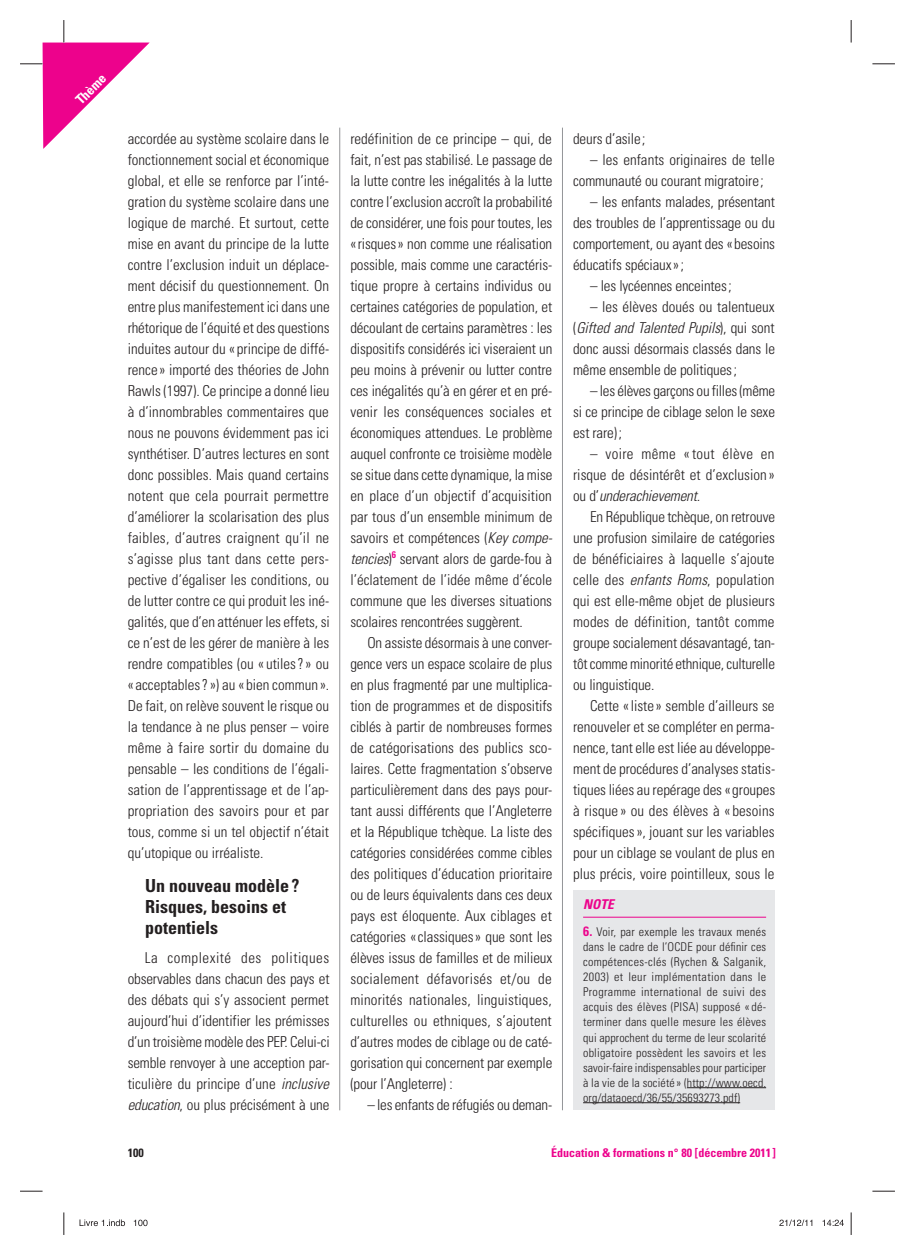
<style>
.page{position:relative;width:915px;height:1255px;background:#fff}
.page>*{position:absolute;margin:0;border:0;box-sizing:border-box;transform-origin:0 0}
.t1{font:700 condensed 18px/21px "Univers";color:#231f20}
.t2{font:300 condensed 15px/21px "Univers";letter-spacing:-.01em;color:#231f20;text-align:justify}
.t3{font:700 condensed 13.5px "Univers";color:#fff}
.t4{font:italic 700 condensed 13.5px "Univers";color:#ed028c}
.t5{font:300 condensed 12px/15px "Univers";letter-spacing:.01em;color:#231f20;text-align:justify}
.t6{font:700 condensed 12px "Univers";color:#ed028c}
.t7{font:700 condensed 12px "Univers";color:#231f20}
.s1{font-style:italic}
.s2{font-weight:700;font-size:13.5px;color:#ed028c}
</style>
<div class="page">
<hr style="left:562px;top:128px;width:1px;height:982px;background:#939598">
<hr style="left:339px;top:128px;width:1px;height:982px;background:#939598">
<div style="left:573px;top:890px;width:201px;height:220px;background:#e6e7e9"></div>
<hr style="left:583px;top:916px;width:182px;height:1px;background:#ed028c">
<hr style="left:686px;top:1087px;width:79px;height:1px;background:#231f20">
<hr style="left:583px;top:1102px;width:157px;height:1px;background:#231f20">
<svg style="left:872px;top:64px;width:22px;height:1px"></svg>
<svg style="left:20px;top:1190px;width:23px;height:1px"></svg>
<svg style="left:872px;top:1190px;width:22px;height:1px"></svg>
<svg style="left:20px;top:20px;width:130px;height:129px"></svg>
<svg style="left:64px;top:1212px;width:1px;height:22px"></svg>
<svg style="left:850px;top:20px;width:1px;height:23px"></svg>
<svg style="left:850px;top:1212px;width:1px;height:22px"></svg>
<svg style="left:79px;top:1219px;width:47px;height:7px"></svg>
<svg style="left:133px;top:1219px;width:15px;height:7px"></svg>
<svg style="left:779px;top:1219px;width:33px;height:7px"></svg>
<svg style="left:822px;top:1219px;width:22px;height:7px"></svg>
<p class="t3" style="left:72px;top:96px;width:38px;rotate:-45deg">Thème</p>
<p class="t2" style="left:128px;top:128px;width:203px">accordée au système scolaire dans le fonctionnement social et économique global, et elle se renforce par l’inté&shy;gration du système scolaire dans une logique de marché. Et surtout, cette mise en avant du principe de la lutte contre l’exclusion induit un déplace&shy;ment décisif du questionnement. On entre plus manifestement ici dans une rhétorique de l’équité et des questions induites autour du « principe de diffé&shy;rence » importé des théories de John Rawls (1997). Ce principe a donné lieu à d’innombrables commentaires que nous ne pouvons évidemment pas ici synthétiser. D’autres lectures en sont donc possibles. Mais quand certains notent que cela pourrait permettre d’améliorer la scolarisation des plus faibles, d’autres craignent qu’il ne s’agisse plus tant dans cette pers&shy;pective d’égaliser les conditions, ou de lutter contre ce qui produit les iné&shy;galités, que d’en atténuer les effets, si ce n’est de les gérer de manière à les rendre compatibles (ou « utiles ? » ou « acceptables ? ») au « bien commun ».<br>De fait, on relève souvent le risque ou la tendance à ne plus penser – voire même à faire sortir du domaine du pensable – les conditions de l’égali&shy;sation de l’apprentissage et de l’ap&shy;propriation des savoirs pour et par tous, comme si un tel objectif n’était qu’utopique ou irréaliste.</p>
<p class="t1" style="left:145px;top:874px;width:156px">Un nouveau modèle ?<br>Risques, besoins et potentiels</p>
<p class="t2" style="left:128px;top:947px;width:203px;text-indent:17px">La complexité des politiques observables dans chacun des pays et des débats qui s’y associent permet aujourd’hui d’identifier les prémisses d’un troisième modèle des PEP. Celui-ci semble renvoyer à une acception par&shy;ticulière du principe d’une <span class="s1">inclusive education</span>, ou plus précisément à une</p>
<p class="t2" style="left:350px;top:128px;width:203px">redéfinition de ce principe – qui, de fait, n’est pas stabilisé. Le passage de la lutte contre les inégalités à la lutte contre l’exclusion accroît la probabilité de considérer, une fois pour toutes, les « risques » non comme une réalisation possible, mais comme une caractéris&shy;tique propre à certains individus ou certaines catégories de population, et découlant de certains paramètres : les dispositifs considérés ici viseraient un peu moins à prévenir ou lutter contre ces inégalités qu’à en gérer et en pré&shy;venir les conséquences sociales et économiques attendues. Le problème auquel confronte ce troisième modèle se situe dans cette dynamique, la mise en place d’un objectif d’acquisition par tous d’un ensemble minimum de savoirs et compétences (<span class="s1">Key compe&shy;tencies</span>)<sup>6</sup> servant alors de garde-fou à l’éclatement de l’idée même d’école commune que les diverses situations scolaires rencontrées suggèrent.</p>
<p class="t2" style="left:350px;top:632px;width:203px;text-indent:17px">On assiste désormais à une conver&shy;gence vers un espace scolaire de plus en plus fragmenté par une multiplica&shy;tion de programmes et de dispositifs ciblés à partir de nombreuses formes de catégorisations des publics sco&shy;laires. Cette fragmentation s’observe particulièrement dans des pays pour&shy;tant aussi différents que l’Angleterre et la République tchèque. La liste des catégories considérées comme cibles des politiques d’éducation prioritaire ou de leurs équivalents dans ces deux pays est éloquente. Aux ciblages et catégories « classiques » que sont les élèves issus de familles et de milieux socialement défavorisés et/ou de minorités nationales, linguistiques, culturelles ou ethniques, s’ajoutent d’autres modes de ciblage ou de caté&shy;gorisation qui concernent par exemple (pour l’Angleterre) :</p>
<p class="t2" style="left:367px;top:1094px;width:186px">– les enfants de réfugiés ou deman-</p>
<p class="t2" style="left:573px;top:128px;width:74px">deurs d’asile ;</p>
<p class="t2" style="left:573px;top:149px;width:203px;text-indent:17px">– les enfants originaires de telle communauté ou courant migratoire ;</p>
<p class="t2" style="left:573px;top:191px;width:203px;text-indent:17px">– les enfants malades, présentant des troubles de l’apprentissage ou du comportement, ou ayant des « besoins éducatifs spéciaux » ;</p>
<p class="t2" style="left:590px;top:275px;width:143px">– les lycéennes enceintes ;</p>
<p class="t2" style="left:573px;top:296px;width:203px;text-indent:17px">– les élèves doués ou talentueux (<span class="s1">Gifted and Talented Pupils</span>), qui sont donc aussi désormais classés dans le même ensemble de politiques ;</p>
<p class="t2" style="left:573px;top:380px;width:203px;text-indent:17px">– les élèves garçons ou filles (même si ce principe de ciblage selon le sexe est rare) ;</p>
<p class="t2" style="left:573px;top:443px;width:203px;text-indent:17px">– voire même « tout élève en risque de désintérêt et d’exclusion » ou d’<span class="s1">underachievement.</span></p>
<p class="t2" style="left:573px;top:506px;width:203px;text-indent:17px">En République tchèque, on retrouve une profusion similaire de catégories de bénéficiaires à laquelle s’ajoute celle des <span class="s1">enfants Roms</span>, population qui est elle-même objet de plusieurs modes de définition, tantôt comme groupe socialement désavantagé, tan&shy;tôt comme minorité ethnique, culturelle ou linguistique.</p>
<p class="t2" style="left:573px;top:695px;width:203px;text-indent:17px">Cette « liste » semble d’ailleurs se renouveler et se compléter en perma&shy;nence, tant elle est liée au développe&shy;ment de procédures d’analyses statis&shy;tiques liées au repérage des « groupes à risque » ou des élèves à « besoins spécifiques », jouant sur les variables pour un ciblage se voulant de plus en plus précis, voire pointilleux, sous le</p>
<p class="t4" style="left:583px;top:896px;width:32px">NOTE</p>
<p class="t5" style="left:583px;top:924px;width:184px"><span class="s2">6.</span> Voir, par exemple les travaux menés dans le cadre de l’OCDE pour définir ces compétences-clés (Rychen &amp; Salganik, 2003) et leur implémentation dans le Programme international de suivi des acquis des élèves (PISA) supposé « dé&shy;terminer dans quelle mesure les élèves qui approchent du terme de leur scolarité obligatoire possèdent les savoirs et les savoir-faire indispensables pour participer à la vie de la société » (http://www.oecd. org/dataoecd/36/55/35693273.pdf)</p>
<p class="t7" style="left:128px;top:1145px;width:17px">100</p>
<p class="t6" style="left:551px;top:1145px;width:226px">Éducation &amp; formations n° 80 [ décembre 2011 ]</p>
</div>
